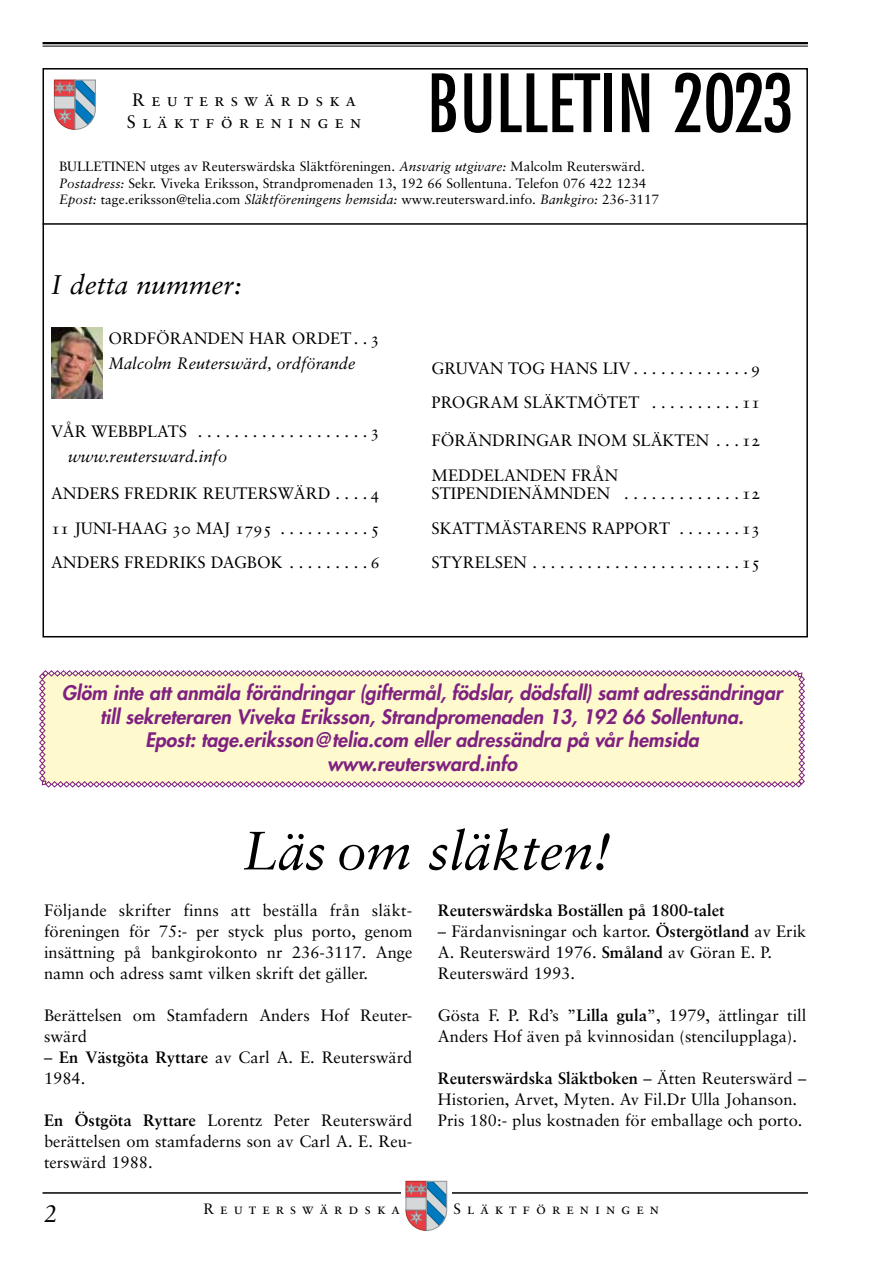
<style>
.page{position:relative;width:893px;height:1263px;background:#fff}
.page>*{position:absolute;margin:0;border:0;box-sizing:border-box;transform-origin:0 0}
.t1{font:condensed 78px "Futura";color:#000}
.t2{font:54px "Sabon Italic Os F";color:#000}
.t3{font:27px "Sabon Italic Os F";color:#000}
.t4{font:italic 24px "Sabon";color:#000}
.t5{font:italic 800 19.5px/23.4px "Futura";color:#7f2180;text-align:center}
.t6{font:18px/21.6px "Sabon Roman SC";letter-spacing:.35em;color:#000}
.t7{font:16.5px/21px "Sabon";color:#000}
.t8{font:16.5px/34.8px "Sabon Roman SC";color:#000;text-align:justify}
.t9{font:16.5px "Sabon Italic Os F";color:#000}
.t10{font:700 16.5px "Sabon";color:#000}
.t11{font:15px "Sabon Roman SC";letter-spacing:.4em;color:#000}
.t12{font:13.5px/16.5px "Sabon";color:#000}
.s1{font-style:italic}
.s2{font-weight:700}
</style>
<div class="page">
<hr style="left:43px;top:42px;width:765px;height:2px;background:#000">
<hr style="left:43px;top:1192px;width:765px;height:2px;background:#000">
<div style="left:401px;top:1178px;width:51px;height:57px;background:#fff"></div>
<svg style="left:405px;top:1181px;width:42px;height:50px;background:#a298a8"></svg>
<hr style="left:43px;top:46px;width:765px;height:1px;background:#000">
<svg style="left:54px;top:79px;width:42px;height:51px;background:#a298a7"></svg>
<hr style="left:43px;top:223px;width:765px;height:2px;background:#000">
<img style="left:51px;top:328px;width:51px;height:71px">
<svg style="left:39px;top:670px;width:766px;height:118px;background:#f8efcc"></svg>
<p class="t6" style="left:127px;top:89px;width:236px">Reuterswärdska<br>Släktföreningen</p>
<h1 class="t1" style="left:427px;top:57px;width:368px">BULLETIN 2023</h1>
<p class="t12" style="left:59px;top:158px;width:601px">BULLETINEN utges av Reuterswärdska Släktföreningen. <span class="s1">Ansvarig utgivare:</span> Malcolm Reuterswärd.<br><span class="s1">Postadress:</span> Sekr. Viveka Eriksson, Strandpromenaden 13, 192 66 Sollentuna. Telefon 076 422 1234<br><span class="s1">Epost:</span> tage.eriksson@telia.com <span class="s1">Släktföreningens hemsida:</span> www.reutersward.info. <span class="s1">Bankgiro:</span> 236-3117</p>
<h3 class="t3" style="left:51px;top:269px;width:192px">I detta nummer:</h3>
<p class="t8" style="left:108px;top:320px;width:273px">ORDFÖRANDEN HAR ORDET . 3</p>
<p class="t9" style="left:108px;top:354px;width:248px">Malcolm Reuterswärd, ordförande</p>
<p class="t8" style="left:51px;top:414px;width:330px">VÅR WEBBPLATS . . . . . . . . . . . . . . . . . . 3</p>
<p class="t9" style="left:68px;top:447px;width:161px">www.reutersward.info</p>
<p class="t8" style="left:51px;top:476px;width:330px">ANDERS FREDRIK REUTERSWÄRD . . . 4<br>11 JUNI-HAAG 30 MAJ 1795 . . . . . . . . . 5<br>ANDERS FREDRIKS DAGBOK . . . . . . . . 6</p>
<p class="t8" style="left:432px;top:350px;width:330px">GRUVAN TOG HANS LIV . . . . . . . . . . . . 9<br>PROGRAM SLÄKTMÖTET . . . . . . . . . 11</p>
<p class="t8" style="left:432px;top:423px;width:330px">FÖRÄNDRINGAR INOM SLÄKTEN . . 12<br>MEDDELANDEN FRÅN</p>
<p class="t8" style="left:432px;top:476px;width:330px">STIPENDIENÄMNDEN . . . . . . . . . . . . 12<br>SKATTMÄSTARENS RAPPORT . . . . . . 13<br>STYRELSEN . . . . . . . . . . . . . . . . . . . . . . 15</p>
<p class="t5" style="left:62px;top:681px;width:722px">Glöm inte att anmäla förändringar (giftermål, födslar, dödsfall) samt adressändringar till sekreteraren Viveka Eriksson, Strandpromenaden 13, 192 66 Sollentuna.<br>Epost: tage.eriksson@telia.com eller adressändra på vår hemsida www.reutersward.info</p>
<h2 class="t2" style="left:242px;top:819px;width:371px">Läs om släkten!</h2>
<p class="t7" style="left:44px;top:899px;width:370px;text-align:justify">Följande skrifter finns att beställa från släkt&shy;föreningen för 75:- per styck plus porto, genom insättning på bankgirokonto nr 236-3117. Ange namn och adress samt vilken skrift det gäller.</p>
<p class="t7" style="left:44px;top:1004px;width:369px">Berättelsen om Stamfadern Anders Hof Reuter&shy;swärd</p>
<p class="t7" style="left:44px;top:1046px;width:370px">– <span class="s2">En Västgöta Ryttare</span> av Carl A. E. Reuterswärd<br>1984.</p>
<p class="t7" style="left:44px;top:1109px;width:370px;text-align:justify"><span class="s2">En Östgöta Ryttare</span> Lorentz Peter Reuterswärd berättelsen om stamfaderns son av Carl A. E. Reu&shy;terswärd 1988.</p>
<p class="t10" style="left:438px;top:900px;width:288px">Reuterswärdska Boställen på 1800-talet</p>
<p class="t7" style="left:438px;top:920px;width:370px">– Färdanvisningar och kartor. <span class="s2">Östergötland</span> av Erik<br>A. Reuterswärd 1976. <span class="s2">Småland</span> av Göran E. P.<br>Reuterswärd 1993.</p>
<p class="t7" style="left:438px;top:1004px;width:370px">Gösta F. P. Rd’s ”<span class="s2">Lilla gula</span>”, 1979, ättlingar till<br>Anders Hof även på kvinnosidan (stencilupplaga).</p>
<p class="t7" style="left:438px;top:1067px;width:370px"><span class="s2">Reuterswärdska Släktboken</span> – Ätten Reuterswärd –<br>Historien, Arvet, Myten. Av Fil.Dr Ulla Johanson.<br>Pris 180:- plus kostnaden för emballage och porto.</p>
<h3 class="t4" style="left:44px;top:1200px;width:15px">2</h3>
<p class="t11" style="left:203px;top:1199px;width:198px">Reuterswärdska</p>
<p class="t11" style="left:453px;top:1199px;width:207px">Släktföreningen</p>
</div>
